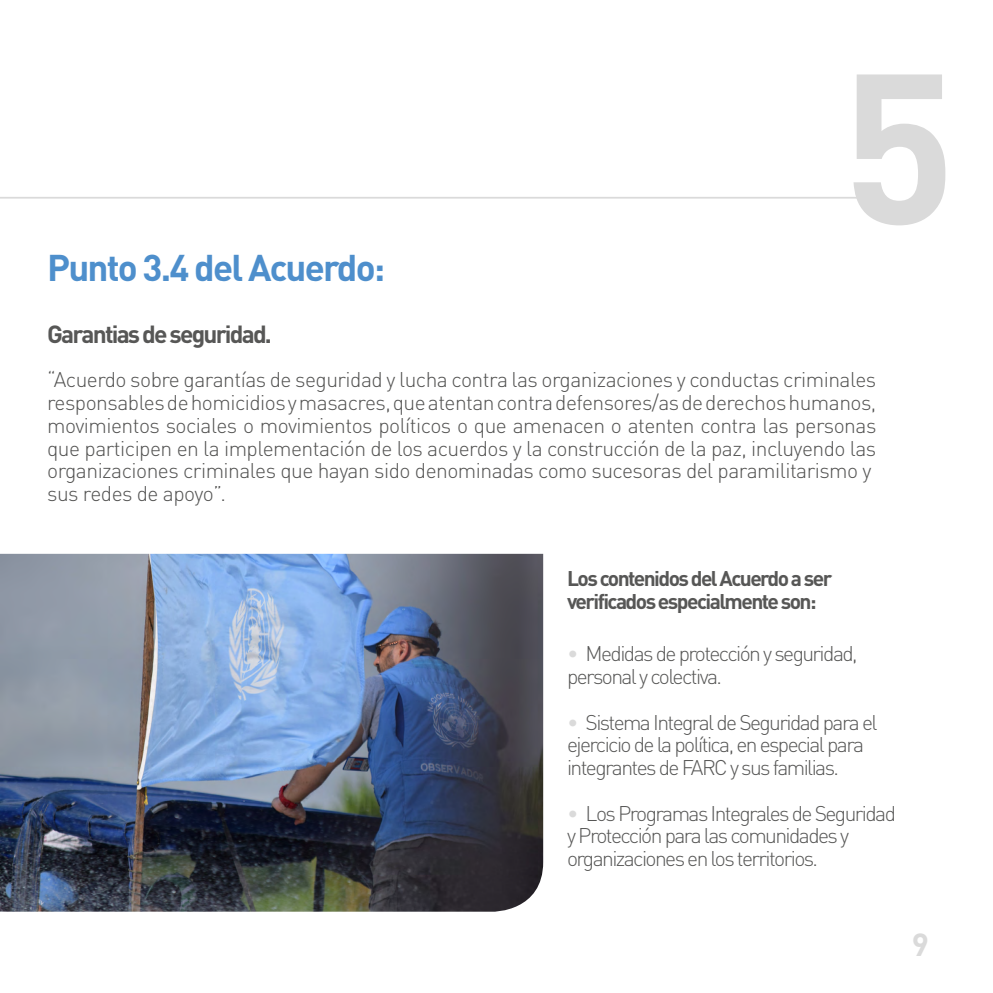
<style>
.page{position:relative;width:993px;height:993px;background:#fff}
.page>*{position:absolute;margin:0;border:0;box-sizing:border-box;transform-origin:0 0}
.t1{font:700 210px "DIN Pro";color:#dadada}
.t2{font:700 36.75px "DIN Pro";letter-spacing:-.05em;color:#4e8fcc}
.t3{font:700 31.5px "DIN Pro";color:#dadada}
.t4{font:700 24.5px "DIN Pro";letter-spacing:-.075em;color:#575756}
.t5{font:300 21px/22.8px "DIN Pro";letter-spacing:-.025em;color:#525251}
.t6{font:300 21px/22.8px "DIN Pro";letter-spacing:-.075em;color:#575756}
.t7{font:700 21px/22.8px "DIN Pro";letter-spacing:-.075em;color:#575756}
.s1{color:#dadada}
</style>
<div class="page">
<hr style="left:0;top:197px;width:864px;height:1px;background:#dadada">
<img style="left:0;top:553px;width:543px;height:358px">
<h2 class="t2" style="left:47px;top:236px;width:339px">Punto 3.4 del Acuerdo:</h2>
<p class="t4" style="left:47px;top:314px;width:226px">Garantias de seguridad.</p>
<h1 class="t1" style="left:841px;top:-27px;width:116px">5</h1>
<p class="t5" style="left:47px;top:366px;width:830px">“Acuerdo sobre garantías de seguridad y lucha contra las organizaciones y conductas criminales responsables de homicidios y masacres, que atentan contra defensores/as de derechos humanos, movimientos sociales o movimientos políticos o que amenacen o atenten contra las personas que participen en la implementación de los acuerdos y la construcción de la paz, incluyendo las organizaciones criminales que hayan sido denominadas como sucesoras del paramilitarismo y sus redes de apoyo”.</p>
<p class="t7" style="left:567px;top:564px;width:267px">Los contenidos del Acuerdo a ser verificados especialmente son:</p>
<p class="t6" style="left:567px;top:640px;width:292px"><span class="s1">•</span> Medidas de protección y seguridad, personal y colectiva.</p>
<p class="t6" style="left:567px;top:708px;width:312px"><span class="s1">•</span> Sistema Integral de Seguridad para el ejercicio de la política, en especial para integrantes de FARC y sus familias.</p>
<p class="t6" style="left:567px;top:799px;width:330px"><span class="s1">•</span> Los Programas Integrales de Seguridad y Protección para las comunidades y organizaciones en los territorios.</p>
<h3 class="t3" style="left:911px;top:918px;width:19px">9</h3>
</div>
